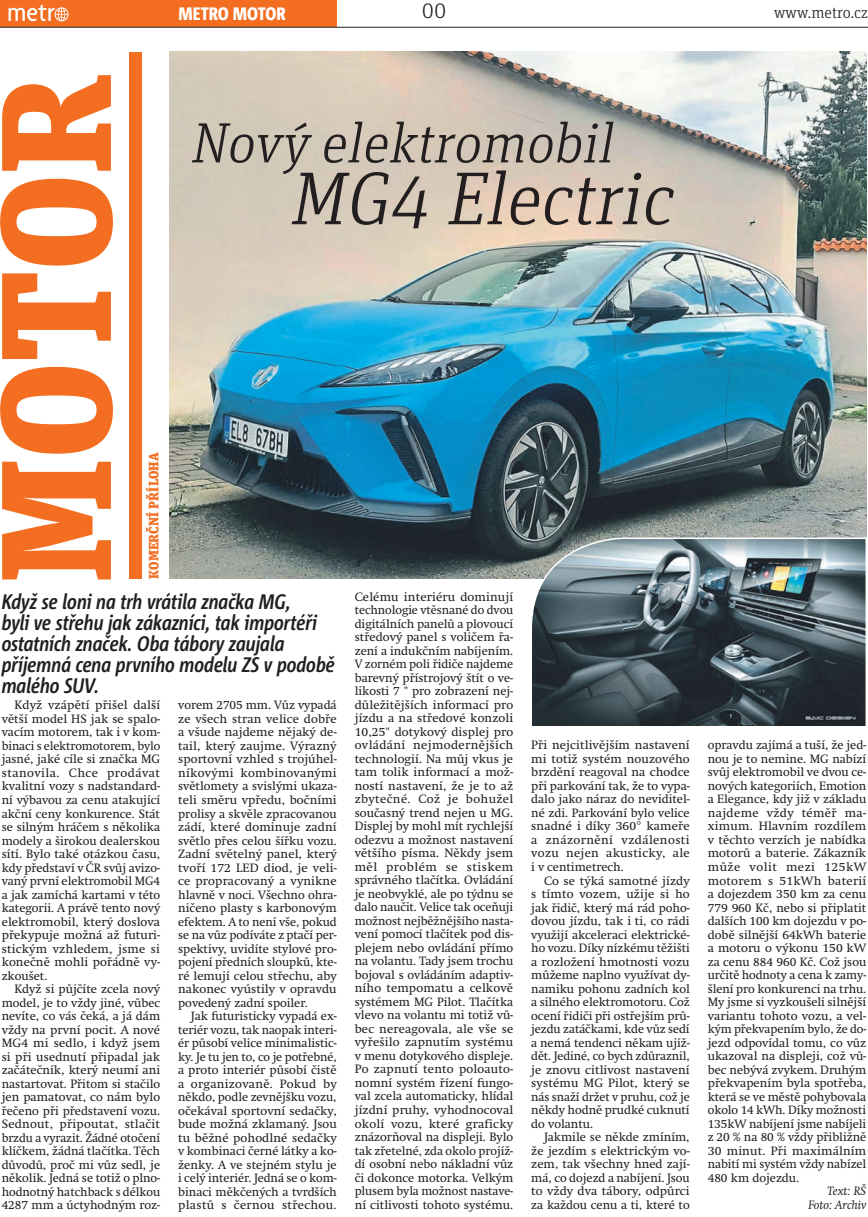
<style>
.page{position:relative;width:868px;height:1217px;background:#fff}
.page>*{position:absolute;margin:0;border:0;box-sizing:border-box;transform-origin:0 0}
.TEXT_BODY_-_používat{font:900 156px "Unit Slab CE";letter-spacing:-.005em;color:#f36e21}
.nadpis{font:italic 300 74.85px "Unit Slab Pro";color:#231f20}
.nadpis-2{font:italic 300 56.7px "Unit Slab Pro";color:#231f20}
.perex{font:italic 700 21px/21px "Corpid Cd OT";letter-spacing:-.005em;color:#231f20}
.t1{font:300 21px "Unit Slab Pro";color:#231f20}
.citat_jmeno{font:800 18px "Corpid Cd OT";color:#fff}
.rad{font:300 16.5px "Unit Slab Pro";color:#231f20}
.citat_jmeno-2{font:900 13.5px "Unit Slab Pro";letter-spacing:.01em;color:#f36e21}
.TEXT_BODY_-_používat-2{font:12px/13.5px "Metro Swift";color:#231f20;text-align:justify}
.TEXT_BODY_-_používat-3{font:italic 12px "Metro Swift";color:#231f20}
</style>
<div class="page">
<img style="left:169px;top:52px;width:697px;height:526px">
<div style="left:0;top:0;width:337px;height:27px;background:#f36e21"></div>
<svg style="left:9px;top:4px;width:60px;height:17px"></svg>
<div style="left:129px;top:52px;width:12px;height:526px;background:#f36e21"></div>
<hr style="left:0;top:27px;width:867px;height:1px;background:#231f20">
<svg style="left:529px;top:536px;width:338px;height:190px;background:#56646b"></svg>
<p class="TEXT_BODY_-_používat" style="left:-62px;top:583px;width:511px;rotate:-90deg">MOTOR</p>
<p class="citat_jmeno" style="left:178px;top:3px;width:109px">METRO MOTOR</p>
<p class="t1" style="left:422px;top:-2px;width:26px">00</p>
<p class="rad" style="left:774px;top:2px;width:95px">www.metro.cz</p>
<p class="nadpis-2" style="left:189px;top:106px;width:436px">Nový elektromobil</p>
<p class="nadpis" style="left:288px;top:150px;width:401px">MG4 Electric</p>
<p class="citat_jmeno-2" style="left:143px;top:578px;width:128px;rotate:-90deg">KOMERČNÍ PŘÍLOHA</p>
<p class="perex" style="left:2px;top:591px;width:335px">Když se loni na trh vrátila značka MG,<br>byli ve střehu jak zákazníci, tak importéři ostatních značek. Oba tábory zaujala příjemná cena prvního modelu ZS v podobě malého SUV.</p>
<p class="TEXT_BODY_-_používat-2" style="left:2px;top:698px;width:160px;text-indent:13px">Když vzápětí přišel další větší model HS jak se spalo&shy;vacím motorem, tak i v kom&shy;binaci s elektromotorem, bylo jasné, jaké cíle si značka MG stanovila. Chce prodávat kvalitní vozy s nadstandard&shy;ní výbavou za cenu atakující akční ceny konkurence. Stát se silným hráčem s několika modely a širokou dealerskou sítí. Bylo také otázkou času, kdy představí v ČR svůj avizo&shy;vaný první elektromobil MG4 a jak zamíchá kartami v této kategorii. A právě tento nový elektromobil, který doslova překypuje možná až futuri&shy;stickým vzhledem, jsme si konečně mohli pořádně vy&shy;zkoušet.</p>
<p class="TEXT_BODY_-_používat-2" style="left:2px;top:982px;width:160px;text-indent:13px">Když si půjčíte zcela nový model, je to vždy jiné, vůbec nevíte, co vás čeká, a já dám vždy na první pocit. A nové MG4 mi sedlo, i když jsem si při usednutí připadal jak začátečník, který neumí ani nastartovat. Přitom si stačilo jen pamatovat, co nám bylo řečeno při představení vozu.<br>Sednout, připoutat, stlačit brzdu a vyrazit. Žádné otočení klíčkem, žádná tlačítka. Těch důvodů, proč mi vůz sedl, je několik. Jedná se totiž o plno&shy;hodnotný hatchback s délkou 4287 mm a úctyhodným roz-</p>
<p class="TEXT_BODY_-_používat-2" style="left:178px;top:698px;width:160px">vorem 2705 mm. Vůz vypadá ze všech stran velice dobře a všude najdeme nějaký de&shy;tail, který zaujme. Výrazný sportovní vzhled s trojúhel&shy;níkovými kombinovanými světlomety a svislými ukaza&shy;teli směru vpředu, bočními prolisy a skvěle zpracovanou zádí, které dominuje zadní světlo přes celou šířku vozu.<br>Zadní světelný panel, který tvoří 172 LED diod, je veli&shy;ce propracovaný a vynikne hlavně v noci. Všechno ohra&shy;ničeno plasty s karbonovým efektem. A to není vše, pokud se na vůz podíváte z ptačí per&shy;spektivy, uvidíte stylové pro&shy;pojení předních sloupků, kte&shy;ré lemují celou střechu, aby nakonec vyústily v opravdu povedený zadní spoiler.</p>
<p class="TEXT_BODY_-_používat-2" style="left:178px;top:1009px;width:160px;text-indent:13px">Jak futuristicky vypadá ex&shy;teriér vozu, tak naopak interi&shy;ér působí velice minimalistic&shy;ky. Je tu jen to, co je potřebné, a proto interiér působí čistě a organizovaně. Pokud by někdo, podle zevnějšku vozu, očekával sportovní sedačky, bude možná zklamaný. Jsou tu běžné pohodlné sedačky v kombinaci černé látky a ko&shy;ženky. A ve stejném stylu je i celý interiér. Jedná se o kom&shy;binaci měkčených a tvrdších plastů s černou střechou.</p>
<p class="TEXT_BODY_-_používat-2" style="left:355px;top:589px;width:160px">Celému interiéru dominují technologie vtěsnané do dvou digitálních panelů a plovoucí středový panel s voličem řa&shy;zení a indukčním nabíjením.<br>V zorném poli řidiče najdeme barevný přístrojový štít o ve&shy;likosti 7 " pro zobrazení nej&shy;důležitějších informací pro jízdu a na středové konzoli 10,25" dotykový displej pro ovládání nejmodernějších technologií. Na můj vkus je tam tolik informací a mož&shy;ností nastavení, že je to až zbytečné. Což je bohužel současný trend nejen u MG.<br>Displej by mohl mít rychlejší odezvu a možnost nastavení většího písma. Někdy jsem měl problém se stiskem správného tlačítka. Ovládání je neobvyklé, ale po týdnu se dalo naučit. Velice tak oceňuji možnost nejběžnějšího nasta&shy;vení pomocí tlačítek pod dis&shy;plejem nebo ovládání přímo na volantu. Tady jsem trochu bojoval s ovládáním adaptiv&shy;ního tempomatu a celkově systémem MG Pilot. Tlačítka vlevo na volantu mi totiž vů&shy;bec nereagovala, ale vše se vyřešilo zapnutím systému v menu dotykového displeje.<br>Po zapnutí tento poloauto&shy;nomní systém řízení fungo&shy;val zcela automaticky, hlídal jízdní pruhy, vyhodnocoval okolí vozu, které graficky znázorňoval na displeji. Bylo tak zřetelné, zda okolo projíž&shy;dí osobní nebo nákladní vůz či dokonce motorka. Velkým plusem byla možnost nastave&shy;ní citlivosti tohoto systému.</p>
<p class="TEXT_BODY_-_používat-2" style="left:531px;top:738px;width:160px">Při nejcitlivějším nastavení mi totiž systém nouzového brzdění reagoval na chodce při parkování tak, že to vypa&shy;dalo jako náraz do neviditel&shy;né zdi. Parkování bylo velice snadné i díky 360° kameře a znázornění vzdálenosti vozu nejen akusticky, ale i v centimetrech.</p>
<p class="TEXT_BODY_-_používat-2" style="left:531px;top:873px;width:160px;text-indent:13px">Co se týká samotné jízdy s tímto vozem, užije si ho jak řidič, který má rád poho&shy;dovou jízdu, tak i ti, co rádi využijí akceleraci elektrické&shy;ho vozu. Díky nízkému těžišti a rozložení hmotnosti vozu můžeme naplno využívat dy&shy;namiku pohonu zadních kol a silného elektromotoru. Což ocení řidiči při ostřejším prů&shy;jezdu zatáčkami, kde vůz sedí a nemá tendenci někam ujíž&shy;dět. Jediné, co bych zdůraznil, je znovu citlivost nastavení systému MG Pilot, který se nás snaží držet v pruhu, což je někdy hodně prudké cuknutí do volantu.</p>
<p class="TEXT_BODY_-_používat-2" style="left:531px;top:1130px;width:160px;text-indent:13px">Jakmile se někde zmíním, že jezdím s elektrickým vo&shy;zem, tak všechny hned zají&shy;má, co dojezd a nabíjení. Jsou to vždy dva tábory, odpůrci za každou cenu a ti, které to</p>
<p class="TEXT_BODY_-_používat-2" style="left:707px;top:738px;width:160px">opravdu zajímá a tuší, že jed&shy;nou je to nemine. MG nabízí svůj elektromobil ve dvou ce&shy;nových kategoriích, Emotion a Elegance, kdy již v základu najdeme vždy téměř ma&shy;ximum. Hlavním rozdílem v těchto verzích je nabídka motorů a baterie. Zákazník může volit mezi 125kW motorem s 51kWh baterií a dojezdem 350 km za cenu 779 960 Kč, nebo si připlatit dalších 100 km dojezdu v po&shy;době silnější 64kWh baterie a motoru o výkonu 150 kW za cenu 884 960 Kč. Což jsou určitě hodnoty a cena k zamy&shy;šlení pro konkurenci na trhu.<br>My jsme si vyzkoušeli silnější variantu tohoto vozu, a vel&shy;kým překvapením bylo, že do&shy;jezd odpovídal tomu, co vůz ukazoval na displeji, což vů&shy;bec nebývá zvykem. Druhým překvapením byla spotřeba, která se ve městě pohybovala okolo 14 kWh. Díky možnosti 135kW nabíjení jsme nabíjeli z 20 % na 80 % vždy přibližně 30 minut. Při maximálním nabití mi systém vždy nabízel 480 km dojezdu.</p>
<p class="TEXT_BODY_-_používat-3" style="left:827px;top:1183px;width:40px">Text: RŠ</p>
<p class="TEXT_BODY_-_používat-3" style="left:808px;top:1197px;width:59px">Foto: Archiv</p>
</div>
